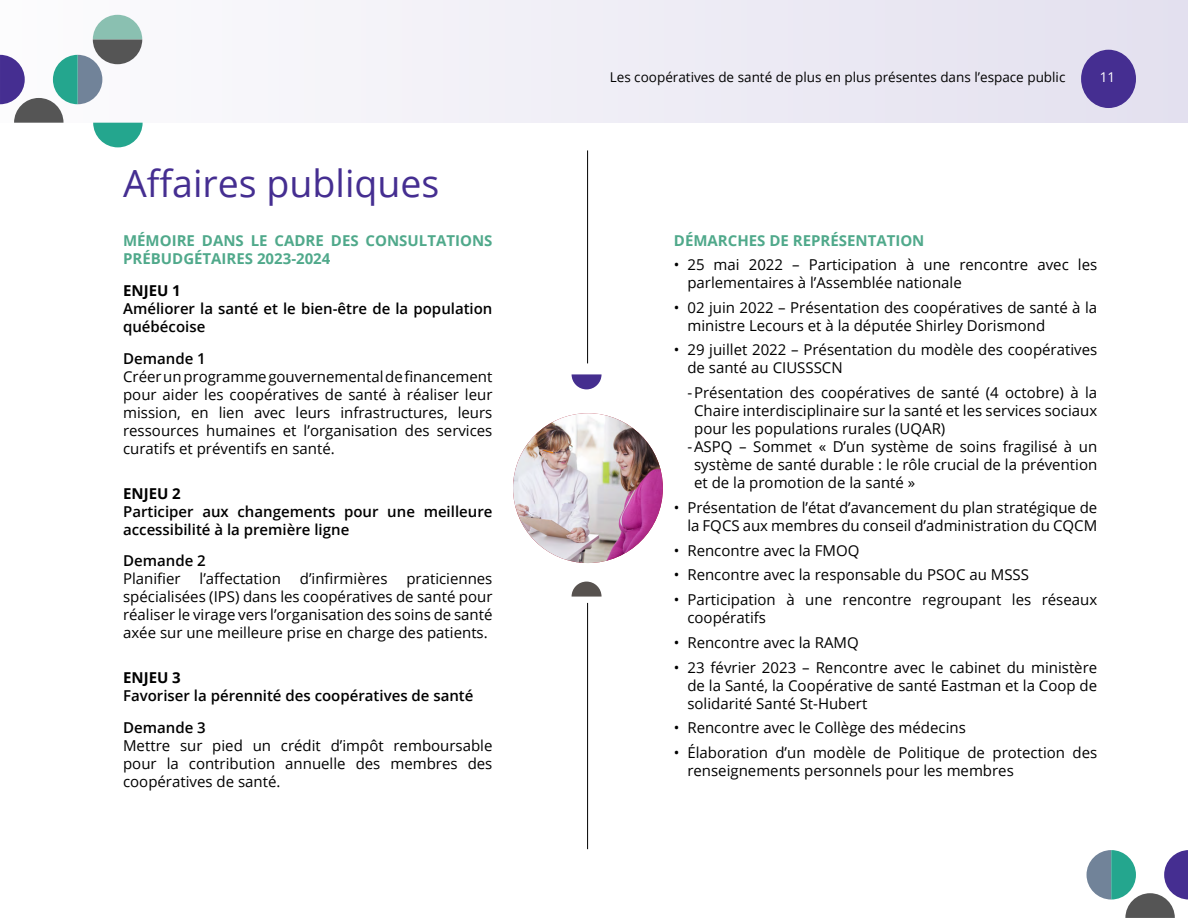
<style>
.page{position:relative;width:1188px;height:918px;background:#fff}
.page>*{position:absolute;margin:0;border:0;box-sizing:border-box;transform-origin:0 0}
.t1{font:37.5px "Open Sans";color:#452e91}
.t2{font:15px/18px "Open Sans";color:#000}
.t3{font:600 15px/18px "Open Sans";color:#000}
.t4{font:700 15px/18px "Open Sans";color:#50a98b}
.t5{font:700 15px "Open Sans";color:#000}
.t6{font:13.5px "Open Sans";color:#000}
.t7{font:13.5px "Open Sans";color:#fff}
</style>
<div class="page">
<div style="left:0;top:0;width:1188px;height:123px;background:#efedf5"></div>
<div style="left:1081px;top:50px;width:55px;height:58px;background:#452e91;border-radius:50%"></div>
<svg style="left:0;top:15px;width:143px;height:132px"></svg>
<img style="left:513px;top:413px;width:150px;height:150px;border-radius:75px">
<svg style="left:572px;top:374px;width:30px;height:15px"></svg>
<svg style="left:572px;top:582px;width:30px;height:15px"></svg>
<hr style="left:587px;top:150px;width:1px;height:213px;background:#000">
<hr style="left:587px;top:603px;width:1px;height:246px;background:#000">
<svg style="left:1087px;top:850px;width:101px;height:68px"></svg>
<h1 class="t1" style="left:123px;top:158px;width:318px">Affaires publiques</h1>
<p class="t6" style="left:610px;top:68px;width:457px">Les coopératives de santé de plus en plus présentes dans l’espace public</p>
<p class="t7" style="left:1100px;top:68px;width:17px">11</p>
<p class="t4" style="left:123px;top:231px;width:371px">MÉMOIRE DANS LE CADRE DES CONSULTATIONS<br>PRÉBUDGÉTAIRES 2023-2024</p>
<p class="t4" style="left:674px;top:231px;width:252px">DÉMARCHES DE REPRÉSENTATION</p>
<p class="t5" style="left:123px;top:280px;width:59px">ENJEU 1</p>
<p class="t3" style="left:123px;top:299px;width:371px">Améliorer la santé et le bien-être de la population québécoise</p>
<p class="t3" style="left:123px;top:349px;width:84px">Demande 1</p>
<p class="t2" style="left:123px;top:367px;width:371px;text-align:justify">Créer un programme gouvernemental de financement pour aider les coopératives de santé à réaliser leur mission, en lien avec leurs infrastructures, leurs ressources humaines et l’organisation des services curatifs et préventifs en santé.</p>
<p class="t5" style="left:123px;top:483px;width:59px">ENJEU 2</p>
<p class="t3" style="left:123px;top:502px;width:371px">Participer aux changements pour une meilleure accessibilité à la première ligne</p>
<p class="t3" style="left:123px;top:551px;width:84px">Demande 2</p>
<p class="t2" style="left:123px;top:569px;width:59px">Planifier</p>
<p class="t2" style="left:200px;top:569px;width:83px">l’affectation</p>
<p class="t2" style="left:300px;top:569px;width:89px">d’infirmières</p>
<p class="t2" style="left:687px;top:255px;width:411px;text-indent:-14px">• 25 mai 2022 – Participation à une rencontre avec les parlementaires à l’Assemblée nationale</p>
<p class="t2" style="left:687px;top:298px;width:411px;text-indent:-14px">• 02 juin 2022 – Présentation des coopératives de santé à la ministre Lecours et à la députée Shirley Dorismond</p>
<p class="t2" style="left:687px;top:341px;width:411px;text-indent:-14px">• 29 juillet 2022 – Présentation du modèle des coopératives de santé au CIUSSSCN</p>
<p class="t2" style="left:687px;top:383px;width:411px">-Présentation des coopératives de santé (4 octobre) à la</p>
<p class="t2" style="left:694px;top:401px;width:405px">Chaire interdisciplinaire sur la santé et les services sociaux</p>
<p class="t2" style="left:694px;top:419px;width:253px">pour les populations rurales (UQAR)</p>
<p class="t2" style="left:687px;top:437px;width:411px">-ASPQ – Sommet « D’un système de soins fragilisé à un</p>
<p class="t2" style="left:694px;top:455px;width:405px">système de santé durable : le rôle crucial de la prévention</p>
<p class="t2" style="left:694px;top:473px;width:223px">et de la promotion de la santé »</p>
<p class="t2" style="left:674px;top:498px;width:425px;text-align:right">• Présentation de l’état d’avancement du plan stratégique de la FQCS aux membres du conseil d’administration du CQCM</p>
<p class="t2" style="left:674px;top:541px;width:187px">• Rencontre avec la FMOQ</p>
<p class="t2" style="left:674px;top:566px;width:357px">• Rencontre avec la responsable du PSOC au MSSS</p>
<p class="t2" style="left:687px;top:590px;width:411px;text-indent:-14px">• Participation à une rencontre regroupant les réseaux coopératifs</p>
<p class="t2" style="left:674px;top:633px;width:186px">• Rencontre avec la RAMQ</p>
<p class="t2" style="left:687px;top:658px;width:411px;text-align:justify;text-indent:-14px">• 23 février 2023 – Rencontre avec le cabinet du ministère de la Santé, la Coopérative de santé Eastman et la Coop de solidarité Santé St-Hubert</p>
<p class="t2" style="left:674px;top:719px;width:293px">• Rencontre avec le Collège des médecins</p>
<p class="t2" style="left:687px;top:743px;width:411px;text-indent:-14px">• Élaboration d’un modèle de Politique de protection des renseignements personnels pour les membres</p>
<p class="t2" style="left:123px;top:569px;width:371px;text-align:justify;text-indent:283px">praticiennes spécialisées (IPS) dans les coopératives de santé pour réaliser le virage vers l’organisation des soins de santé axée sur une meilleure prise en charge des patients.</p>
<p class="t5" style="left:123px;top:667px;width:59px">ENJEU 3</p>
<p class="t3" style="left:123px;top:680px;width:352px;line-height:31.5px">Favoriser la pérennité des coopératives de santé<br>Demande 3</p>
<p class="t2" style="left:123px;top:736px;width:371px;text-align:justify">Mettre sur pied un crédit d’impôt remboursable pour la contribution annuelle des membres des coopératives de santé.</p>
</div>
